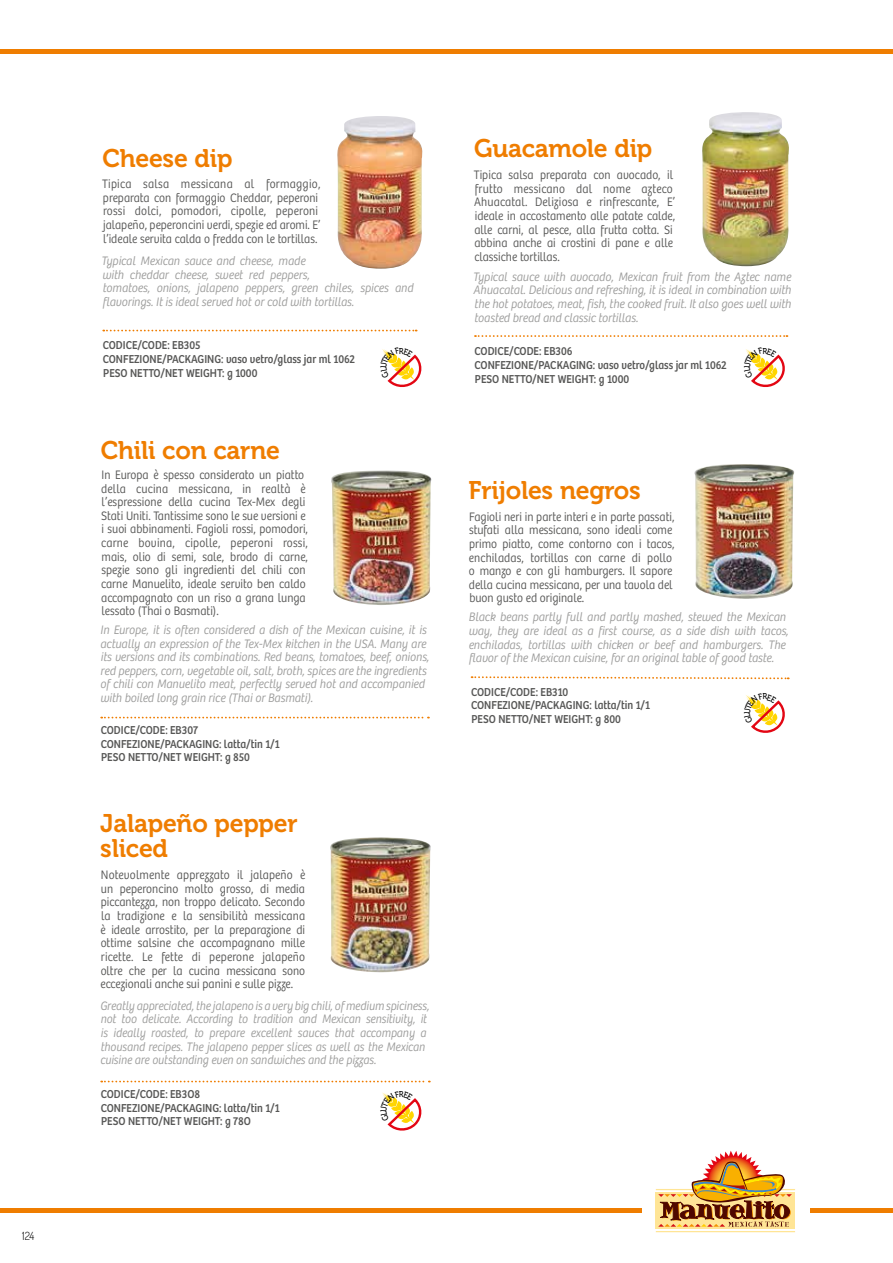
<style>
.page{position:relative;width:893px;height:1263px;background:#fff}
.page>*{position:absolute;margin:0;border:0;box-sizing:border-box;transform-origin:0 0}
.t1{font:25.35px/25.3px "Museo 700";letter-spacing:-.01em;color:#ef7d00}
.t2{font:300 12.75px/13.6px "Bree";color:#575756;scale:.9 1}
.t3{font:italic 300 12.75px/13.6px "Bree";color:#9d9d9c;scale:.9 1}
.t4{font:italic 300 12.75px/13.6px "Bree";color:#9d9d9c;scale:.88 1}
.t5{font:12px/13.8px "Bree";color:#575756;scale:.9 1}
.t6{font:300 11.25px "Dosis";color:#000}
</style>
<div class="page">
<img style="left:331px;top:470px;width:100px;height:135px">
<svg style="left:101px;top:717px;width:328px;height:1px"></svg>
<img style="left:694px;top:464px;width:101px;height:135px">
<svg style="left:472px;top:676px;width:317px;height:4px"></svg>
<img style="left:330px;top:837px;width:101px;height:136px">
<svg style="left:101px;top:1080px;width:329px;height:2px"></svg>
<img style="left:702px;top:112px;width:87px;height:154px">
<svg style="left:475px;top:335px;width:312px;height:2px"></svg>
<img style="left:337px;top:116px;width:86px;height:153px">
<svg style="left:103px;top:330px;width:314px;height:1px"></svg>
<hr style="left:811px;top:1209px;width:82px;height:4px;background:#ef7d00">
<div style="left:656px;top:1192px;width:139px;height:37px;background:#ffe596"></div>
<hr style="left:656px;top:1189px;width:139px;height:1px;background:#ffe596">
<hr style="left:656px;top:1231px;width:139px;height:1px;background:#ffe596">
<svg style="left:658px;top:1151px;width:134px;height:76px"></svg>
<hr style="left:0;top:50px;width:893px;height:4px;background:#ef7d00">
<hr style="left:0;top:1209px;width:642px;height:4px;background:#ef7d00">
<svg style="left:382px;top:349px;width:40px;height:38px"></svg>
<svg style="left:382px;top:1092px;width:40px;height:39px"></svg>
<svg style="left:746px;top:349px;width:39px;height:38px"></svg>
<svg style="left:746px;top:695px;width:39px;height:38px"></svg>
<p class="t6" style="left:22px;top:1228px;width:14px">124</p>
<h1 class="t1" style="left:102px;top:146px;width:132px">Cheese dip</h1>
<p class="t2" style="left:102px;top:177px;width:244px">Tipica salsa messicana al formaggio, preparata con formaggio Cheddar, peperoni rossi dolci, pomodori, cipolle, peperoni jalapeño, peperoncini verdi, spezie ed aromi. E’ l’ideale servita calda o fredda con le tortillas.</p>
<p class="t3" style="left:101px;top:254px;width:348px">Typical Mexican sauce and cheese, made<br>with cheddar cheese, sweet red peppers,<br>tomatoes, onions, jalapeno peppers, green chiles, spices and flavorings. It is ideal served hot or cold with tortillas.</p>
<p class="t5" style="left:103px;top:339px;width:281px">CODICE/CODE: EB305<br>CONFEZIONE/PACKAGING: vaso vetro/glass jar ml 1062<br>PESO NETTO/NET WEIGHT: g 1000</p>
<h1 class="t1" style="left:101px;top:437px;width:181px">Chili con carne</h1>
<p class="t2" style="left:101px;top:468px;width:231px">In Europa è spesso considerato un piatto della cucina messicana, in realtà è l’espressione della cucina Tex-Mex degli Stati Uniti. Tantissime sono le sue versioni e i suoi abbinamenti. Fagioli rossi, pomodori, carne bovina, cipolle, peperoni rossi, mais, olio di semi, sale, brodo di carne, spezie sono gli ingredienti del chili con carne Manuelito, ideale servito ben caldo accompagnato con un riso a grana lunga lessato (Thai o Basmati).</p>
<p class="t3" style="left:100px;top:623px;width:367px">In Europe, it is often considered a dish of the Mexican cuisine, it is actually an expression of the Tex-Mex kitchen in the USA. Many are its versions and its combinations. Red beans, tomatoes, beef, onions, red peppers, corn, vegetable oil, salt, broth, spices are the ingredients of chili con Manuelito meat, perfectly served hot and accompanied with boiled long grain rice (Thai or Basmati).</p>
<p class="t5" style="left:101px;top:723px;width:200px">CODICE/CODE: EB307<br>CONFEZIONE/PACKAGING: latta/tin 1/1<br>PESO NETTO/NET WEIGHT: g 850</p>
<h1 class="t1" style="left:100px;top:811px;width:199px">Jalapeño pepper sliced</h1>
<p class="t2" style="left:101px;top:868px;width:229px;text-align:justify">Notevolmente apprezzato il jalapeño è un peperoncino molto grosso, di media piccantezza, non troppo delicato. Secondo la tradizione e la sensibilità messicana è ideale arrostito, per la preparazione di ottime salsine che accompagnano mille ricette. Le fette di peperone jalapeño oltre che per la cucina messicana sono eccezionali anche sui panini e sulle pizze.</p>
<p class="t4" style="left:100px;top:999px;width:375px">Greatly appreciated, the jalapeno is a very big chili, of medium spiciness, not too delicate. According to tradition and Mexican sensitivity, it is ideally roasted, to prepare excellent sauces that accompany a thousand recipes. The jalapeno pepper slices as well as the Mexican cuisine are outstanding even on sandwiches and the pizzas.</p>
<p class="t5" style="left:101px;top:1087px;width:200px">CODICE/CODE: EB3O8<br>CONFEZIONE/PACKAGING: latta/tin 1/1<br>PESO NETTO/NET WEIGHT: g 78O</p>
<h1 class="t1" style="left:474px;top:136px;width:180px">Guacamole dip</h1>
<p class="t2" style="left:474px;top:168px;width:225px">Tipica salsa preparata con avocado, il frutto messicano dal nome azteco Ahuacatal. Deliziosa e rinfrescante, E’ ideale in accostamento alle patate calde, alle carni, al pesce, alla frutta cotta. Si abbina anche ai crostini di pane e alle classiche tortillas.</p>
<p class="t3" style="left:473px;top:270px;width:355px;text-align:justify">Typical sauce with avocado, Mexican fruit from the Aztec name Ahuacatal. Delicious and refreshing, it is ideal in combination with the hot potatoes, meat, fish, the cooked fruit. It also goes well with toasted bread and classic tortillas.</p>
<p class="t5" style="left:475px;top:344px;width:281px">CODICE/CODE: EB306<br>CONFEZIONE/PACKAGING: vaso vetro/glass jar ml 1062<br>PESO NETTO/NET WEIGHT: g 1000</p>
<h1 class="t1" style="left:469px;top:478px;width:174px">Frijoles negros</h1>
<p class="t2" style="left:469px;top:510px;width:230px">Fagioli neri in parte interi e in parte passati, stufati alla messicana, sono ideali come primo piatto, come contorno con i tacos, enchiladas, tortillas con carne di pollo o manzo e con gli hamburgers. Il sapore della cucina messicana, per una tavola del buon gusto ed originale.</p>
<p class="t3" style="left:468px;top:611px;width:357px">Black beans partly full and partly mashed, stewed the Mexican way, they are ideal as a first course, as a side dish with tacos, enchiladas, tortillas with chicken or beef and hamburgers. The flavor of the Mexican cuisine, for an original table of good taste.</p>
<p class="t5" style="left:471px;top:685px;width:200px">CODICE/CODE: EB310<br>CONFEZIONE/PACKAGING: latta/tin 1/1<br>PESO NETTO/NET WEIGHT: g 800</p>
</div>
